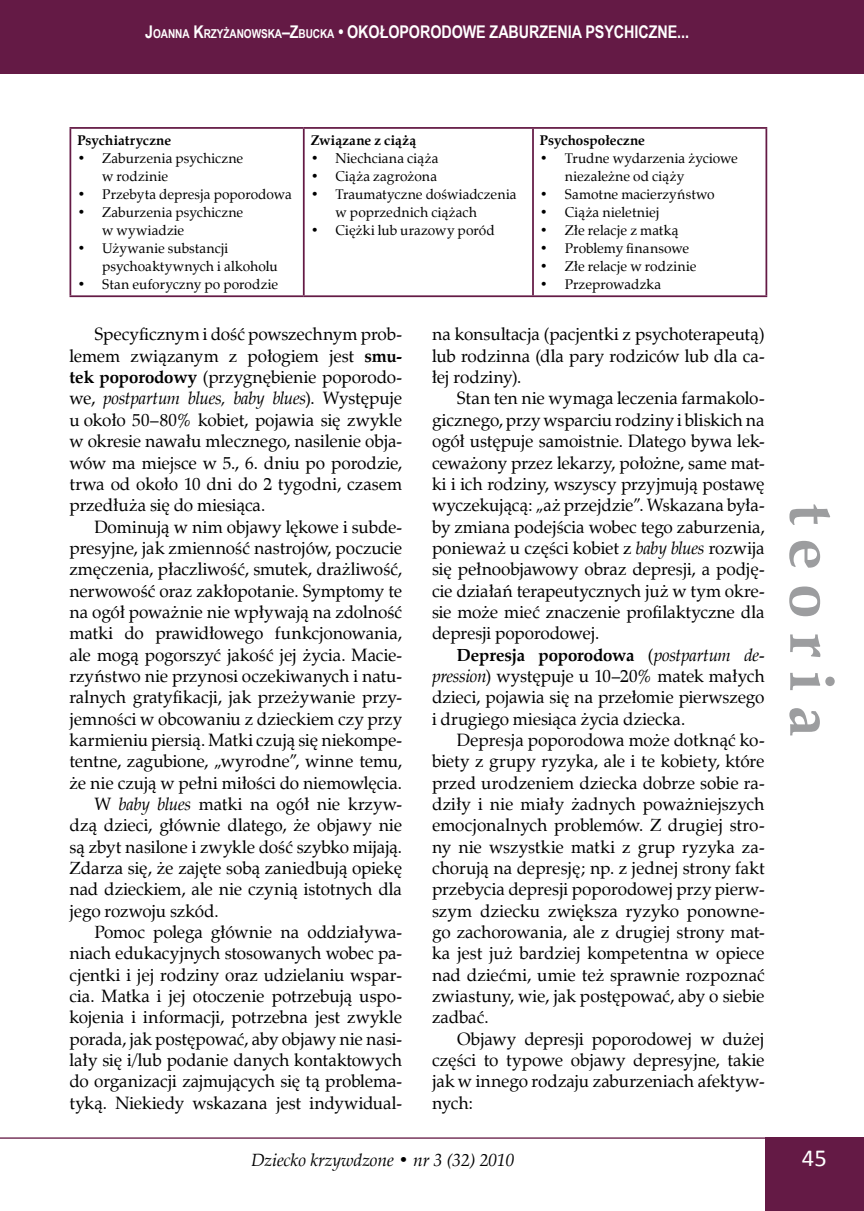
<style>
.page{position:relative;width:864px;height:1211px;background:#fff}
.page>*{position:absolute;margin:0;border:0;box-sizing:border-box;transform-origin:0 0}
.t1{font:700 63px "Zapf Calligr EU";color:#9c9d9f}
.t2{font:24.5px "Calibri";color:#fff}
.t3{font:17.5px/21.3px "Zapf Calligr EU";letter-spacing:-.005em;color:#000;text-align:justify}
.t4{font:700 17.5px "Arial Narrow";letter-spacing:-.005em;color:#fff}
.t5{font:italic 17.5px "Zapf Calligr EU";color:#000}
.t6{font:14px/18px "Zapf Calligr EU";letter-spacing:.005em;color:#000}
.t7{font:700 14px "Zapf Calligr EU";letter-spacing:.005em;color:#000}
.s1{font-style:inherit}
.s2{font-size:12.25px}
.s3{font-weight:700}
.s4{font-style:italic}
</style>
<div class="page">
<div style="left:765px;top:1137px;width:98px;height:73px;background:#641a45"></div>
<div style="left:0;top:0;width:863px;height:74px;background:#641a45"></div>
<hr style="left:0;top:1137px;width:842px;height:1px;background:#641a45">
<svg style="left:71px;top:129px;width:463px;height:166px"></svg>
<hr style="left:69px;top:127px;width:234px;height:2px;background:#641a45">
<hr style="left:69px;top:129px;width:2px;height:166px;background:#641a45">
<hr style="left:303px;top:127px;width:229px;height:2px;background:#641a45">
<hr style="left:303px;top:129px;width:1px;height:166px;background:#641a45">
<hr style="left:532px;top:127px;width:235px;height:2px;background:#641a45">
<hr style="left:532px;top:129px;width:1px;height:166px;background:#641a45">
<hr style="left:765px;top:129px;width:2px;height:166px;background:#641a45">
<hr style="left:69px;top:295px;width:234px;height:2px;background:#641a45">
<hr style="left:303px;top:295px;width:229px;height:2px;background:#641a45">
<hr style="left:532px;top:295px;width:235px;height:2px;background:#641a45">
<p class="t4" style="left:145px;top:19px;width:545px"><span class="s1">J</span><span class="s2">OANNA</span> <span class="s1">K</span><span class="s2">RZYŻANOWSKA</span><span class="s1">–Z</span><span class="s2">BUCKA</span> • OKOŁOPORODOWE ZABURZENIA PSYCHICZNE...</p>
<p class="t7" style="left:77px;top:131px;width:95px">Psychiatryczne</p>
<p class="t6" style="left:102px;top:150px;width:143px;text-indent:-25px">• Zaburzenia psychiczne w rodzinie</p>
<p class="t6" style="left:77px;top:186px;width:216px">• Przebyta depresja poporodowa</p>
<p class="t6" style="left:102px;top:204px;width:143px;text-indent:-25px">• Zaburzenia psychiczne w wywiadzie</p>
<p class="t6" style="left:102px;top:240px;width:177px;text-indent:-25px">• Używanie substancji psychoaktywnych i alkoholu</p>
<p class="t6" style="left:77px;top:276px;width:202px">• Stan euforyczny po porodzie</p>
<p class="t7" style="left:310px;top:131px;width:107px">Związane z ciążą</p>
<p class="t6" style="left:310px;top:150px;width:129px">• Niechciana ciąża</p>
<p class="t6" style="left:310px;top:168px;width:128px">• Ciąża zagrożona</p>
<p class="t6" style="left:335px;top:186px;width:182px;text-indent:-25px">• Traumatyczne doświadczenia w poprzednich ciążach</p>
<p class="t6" style="left:310px;top:222px;width:185px">• Ciężki lub urazowy poród</p>
<p class="t7" style="left:539px;top:131px;width:106px">Psychospołeczne</p>
<p class="t6" style="left:564px;top:150px;width:174px;text-indent:-25px">• Trudne wydarzenia życiowe niezależne od ciąży</p>
<p class="t6" style="left:539px;top:186px;width:176px">• Samotne macierzyństwo</p>
<p class="t6" style="left:539px;top:204px;width:121px">• Ciąża nieletniej</p>
<p class="t6" style="left:539px;top:222px;width:140px">• Złe relacje z matką</p>
<p class="t6" style="left:539px;top:240px;width:151px">• Problemy finansowe</p>
<p class="t6" style="left:539px;top:258px;width:158px">• Złe relacje w rodzinie</p>
<p class="t6" style="left:539px;top:276px;width:123px">• Przeprowadzka</p>
<p class="t3" style="left:69px;top:324px;width:334px;text-indent:25px">Specyficznym i dość powszechnym prob&shy;lemem związanym z połogiem jest <span class="s3">smu&shy;tek poporodowy</span> (przygnębienie poporodo&shy;we, <span class="s4">postpartum blues, baby blues</span>). Występuje u około 50–80% kobiet, pojawia się zwykle w okresie nawału mlecznego, nasilenie obja&shy;wów ma miejsce w 5., 6. dniu po porodzie, trwa od około 10 dni do 2 tygodni, czasem przedłuża się do miesiąca.</p>
<p class="t3" style="left:94px;top:516px;width:309px">Dominują w nim objawy lękowe i subde-</p>
<p class="t3" style="left:69px;top:537px;width:334px">presyjne, jak zmienność nastrojów, poczucie</p>
<p class="t3" style="left:69px;top:559px;width:334px">zmęczenia, płaczliwość, smutek, drażliwość,</p>
<p class="t3" style="left:69px;top:580px;width:334px">nerwowość oraz zakłopotanie. Symptomy te</p>
<p class="t3" style="left:69px;top:601px;width:334px">na ogół poważnie nie wpływają na zdolność</p>
<p class="t3" style="left:69px;top:623px;width:334px">matki do prawidłowego funkcjonowania,</p>
<p class="t3" style="left:69px;top:644px;width:334px">ale mogą pogorszyć jakość jej życia. Macie-</p>
<p class="t3" style="left:69px;top:665px;width:334px">rzyństwo nie przynosi oczekiwanych i natu-</p>
<p class="t3" style="left:69px;top:687px;width:334px">ralnych gratyfikacji, jak przeżywanie przy-</p>
<p class="t3" style="left:69px;top:708px;width:334px">jemności w obcowaniu z dzieckiem czy przy</p>
<p class="t3" style="left:69px;top:729px;width:334px">karmieniu piersią. Matki czują się niekompe-</p>
<p class="t3" style="left:69px;top:751px;width:334px">tentne, zagubione, „wyrodne”, winne temu,</p>
<p class="t3" style="left:69px;top:772px;width:334px">że nie czują w pełni miłości do niemowlęcia.</p>
<p class="t3" style="left:94px;top:793px;width:309px">W <span class="s4">baby blues</span> matki na ogół nie krzyw-</p>
<p class="t3" style="left:69px;top:815px;width:334px">dzą dzieci, głównie dlatego, że objawy nie</p>
<p class="t3" style="left:69px;top:836px;width:334px">są zbyt nasilone i zwykle dość szybko mijają.</p>
<p class="t3" style="left:69px;top:857px;width:334px">Zdarza się, że zajęte sobą zaniedbują opiekę</p>
<p class="t3" style="left:69px;top:879px;width:334px">nad dzieckiem, ale nie czynią istotnych dla</p>
<p class="t3" style="left:69px;top:900px;width:151px">jego rozwoju szkód.</p>
<p class="t3" style="left:94px;top:921px;width:309px">Pomoc polega głównie na oddziaływa-</p>
<p class="t3" style="left:69px;top:943px;width:334px">niach edukacyjnych stosowanych wobec pa-</p>
<p class="t3" style="left:69px;top:964px;width:334px">cjentki i jej rodziny oraz udzielaniu wspar-</p>
<p class="t3" style="left:69px;top:985px;width:334px">cia. Matka i jej otoczenie potrzebują uspo-</p>
<p class="t3" style="left:69px;top:1007px;width:334px">kojenia i informacji, potrzebna jest zwykle</p>
<p class="t3" style="left:69px;top:1028px;width:334px">porada, jak postępować, aby objawy nie nasi-</p>
<p class="t3" style="left:69px;top:1049px;width:334px">lały się i/lub podanie danych kontaktowych</p>
<p class="t3" style="left:69px;top:1071px;width:334px">do organizacji zajmujących się tą problema-</p>
<p class="t3" style="left:69px;top:1092px;width:334px">tyką. Niekiedy wskazana jest indywidual-</p>
<p class="t3" style="left:432px;top:324px;width:334px">na konsultacja (pacjentki z psychoterapeutą) lub rodzinna (dla pary rodziców lub dla ca&shy;łej rodziny).</p>
<p class="t3" style="left:432px;top:388px;width:334px;text-indent:25px">Stan ten nie wymaga leczenia farmakolo&shy;gicznego, przy wsparciu rodziny i bliskich na ogół ustępuje samoistnie. Dlatego bywa lek&shy;ceważony przez lekarzy, położne, same mat&shy;ki i ich rodziny, wszyscy przyjmują postawę wyczekującą: „aż przejdzie”. Wskazana była&shy;by zmiana podejścia wobec tego zaburzenia, ponieważ u części kobiet z <span class="s4">baby blues</span> rozwija się pełnoobjawowy obraz depresji, a podję&shy;cie działań terapeutycznych już w tym okre&shy;sie może mieć znaczenie profilaktyczne dla depresji poporodowej.</p>
<p class="t3" style="left:432px;top:644px;width:334px;text-indent:25px"><span class="s3">Depresja poporodowa</span> (<span class="s4">postpartum de&shy;pression</span>) występuje u 10–20% matek małych dzieci, pojawia się na przełomie pierwszego i drugiego miesiąca życia dziecka.</p>
<p class="t3" style="left:432px;top:729px;width:334px;text-indent:25px">Depresja poporodowa może dotknąć ko&shy;biety z grupy ryzyka, ale i te kobiety, które przed urodzeniem dziecka dobrze sobie ra&shy;dziły i nie miały żadnych poważniejszych emocjonalnych problemów. Z drugiej stro&shy;ny nie wszystkie matki z grup ryzyka za&shy;chorują na depresję; np. z jednej strony fakt przebycia depresji poporodowej przy pierw&shy;szym dziecku zwiększa ryzyko ponowne&shy;go zachorowania, ale z drugiej strony mat&shy;ka jest już bardziej kompetentna w opiece nad dziećmi, umie też sprawnie rozpoznać zwiastuny, wie, jak postępować, aby o siebie zadbać.</p>
<p class="t3" style="left:432px;top:1028px;width:334px;text-indent:25px">Objawy depresji poporodowej w dużej części to typowe objawy depresyjne, takie jak w innego rodzaju zaburzeniach afektyw&shy;nych:</p>
<h1 class="t1" style="left:850px;top:503px;width:235px;rotate:90deg">t e or ia</h1>
<p class="t5" style="left:251px;top:1149px;width:265px">Dziecko krzywdzone • nr 3 (32) 2010</p>
<h2 class="t2" style="left:801px;top:1142px;width:24px">45</h2>
</div>
